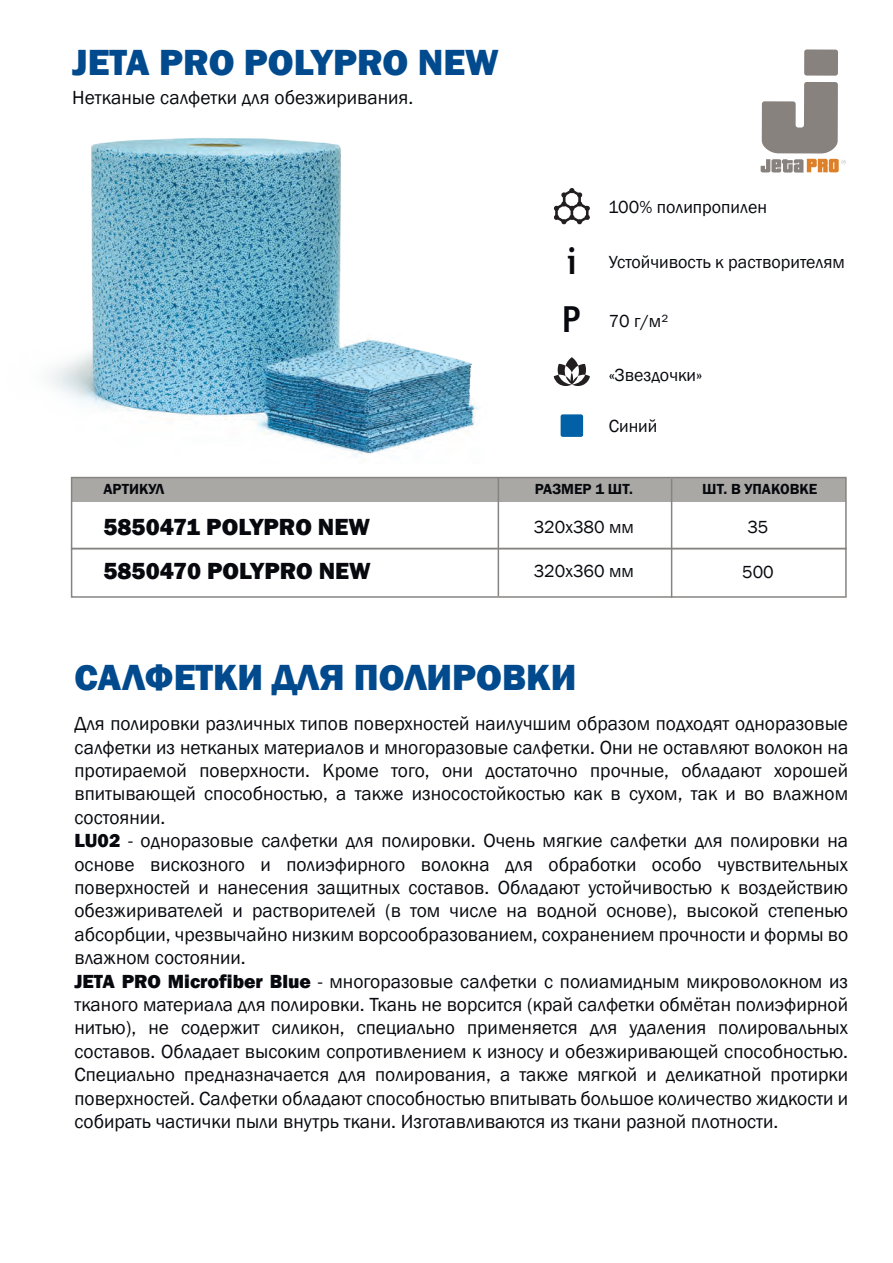
<style>
.page{position:relative;width:893px;height:1263px;background:#fff}
.page>*{position:absolute;margin:0;border:0;box-sizing:border-box;transform-origin:0 0}
.t1{font:800 37.35px "Franklin Gothic";color:#004a8d}
.t2{font:800 24px "Franklin Gothic";color:#07090e}
.t3{font:19.5px/23.4px "Franklin Gothic";color:#07090e}
.t4{font:18px "Franklin Gothic";color:#07090e}
.t5{font:18px "Franklin Gothic";color:#080a0f}
.t6{font:600 15px "Franklin Gothic";color:#07090e}
.s1{font-weight:800}
</style>
<div class="page">
<div style="left:804px;top:49px;width:34px;height:27px;background:#88827f;border-radius:3px"></div>
<svg style="left:761px;top:82px;width:85px;height:91px"></svg>
<div style="left:561px;top:414px;width:22px;height:23px;background:#0160a6;border-radius:2px"></div>
<svg style="left:553px;top:188px;width:37px;height:37px"></svg>
<div style="left:71px;top:548px;width:776px;height:50px;border:2px solid #868482"></div>
<div style="left:72px;top:477px;width:774px;height:25px;background:#a9a8a5"></div>
<div style="left:71px;top:477px;width:776px;height:72px;border:2px solid #868482"></div>
<hr style="left:498px;top:477px;width:1px;height:119px;background:#868482">
<hr style="left:671px;top:479px;width:1px;height:119px;background:#868482">
<svg style="left:554px;top:357px;width:36px;height:29px"></svg>
<img style="left:49px;top:138px;width:429px;height:319px">
<h1 class="t1" style="left:72px;top:38px;width:428px">JETA PRO POLYPRO NEW</h1>
<p class="t3" style="left:72px;top:86px;width:343px">Нетканые салфетки для обезжиривания.</p>
<p class="t6" style="left:103px;top:480px;width:62px">АРТИКУЛ</p>
<p class="t2" style="left:103px;top:511px;width:268px">5850471 POLYPRO NEW</p>
<p class="t4" style="left:608px;top:196px;width:160px">100% полипропилен</p>
<p class="t4" style="left:609px;top:251px;width:238px">Устойчивость к растворителям</p>
<p class="t4" style="left:609px;top:309px;width:61px">70 г/м²</p>
<p class="t5" style="left:609px;top:363px;width:95px">«Звездочки»</p>
<p class="t5" style="left:609px;top:415px;width:50px">Синий</p>
<p class="t6" style="left:535px;top:480px;width:100px">РАЗМЕР 1 ШТ.</p>
<p class="t4" style="left:534px;top:516px;width:102px">320x380 мм</p>
<p class="t6" style="left:702px;top:480px;width:117px">ШТ. В УПАКОВКЕ</p>
<p class="t4" style="left:747px;top:516px;width:23px">35</p>
<p class="t2" style="left:103px;top:556px;width:269px">5850470 POLYPRO NEW</p>
<p class="t4" style="left:534px;top:560px;width:102px">320x360 мм</p>
<p class="t4" style="left:742px;top:560px;width:33px">500</p>
<h1 class="t1" style="left:74px;top:654px;width:503px">САЛФЕТКИ ДЛЯ ПОЛИРОВКИ</h1>
<p class="t3" style="left:74px;top:712px;width:775px">Для полировки различных типов поверхностей наилучшим образом подходят одноразовые салфетки из нетканых материалов и многоразовые салфетки. Они не оставляют волокон на протираемой поверхности. Кроме того, они достаточно прочные, обладают хорошей впитывающей способностью, а также износостойкостью как в сухом, так и во влажном состоянии.<br><span class="s1">LU02</span> - одноразовые салфетки для полировки. Очень мягкие салфетки для полировки на основе вискозного и полиэфирного волокна для обработки особо чувствительных поверхностей и нанесения защитных составов. Обладают устойчивостью к воздействию обезжиривателей и растворителей (в том числе на водной основе), высокой степенью абсорбции, чрезвычайно низким ворсообразованием, сохранением прочности и формы во влажном состоянии.<br><span class="s1">JETA PRO Microfiber Blue</span> - многоразовые салфетки с полиамидным микроволокном из тканого материала для полировки. Ткань не ворсится (край салфетки обмётан полиэфирной нитью), не содержит силикон, специально применяется для удаления полировальных составов. Обладает высоким сопротивлением к износу и обезжиривающей способностью.<br>Специально предназначается для полирования, а также мягкой и деликатной протирки поверхностей. Салфетки обладают способностью впитывать большое количество жидкости и собирать частички пыли внутрь ткани. Изготавливаются из ткани разной плотности.</p>
</div>
